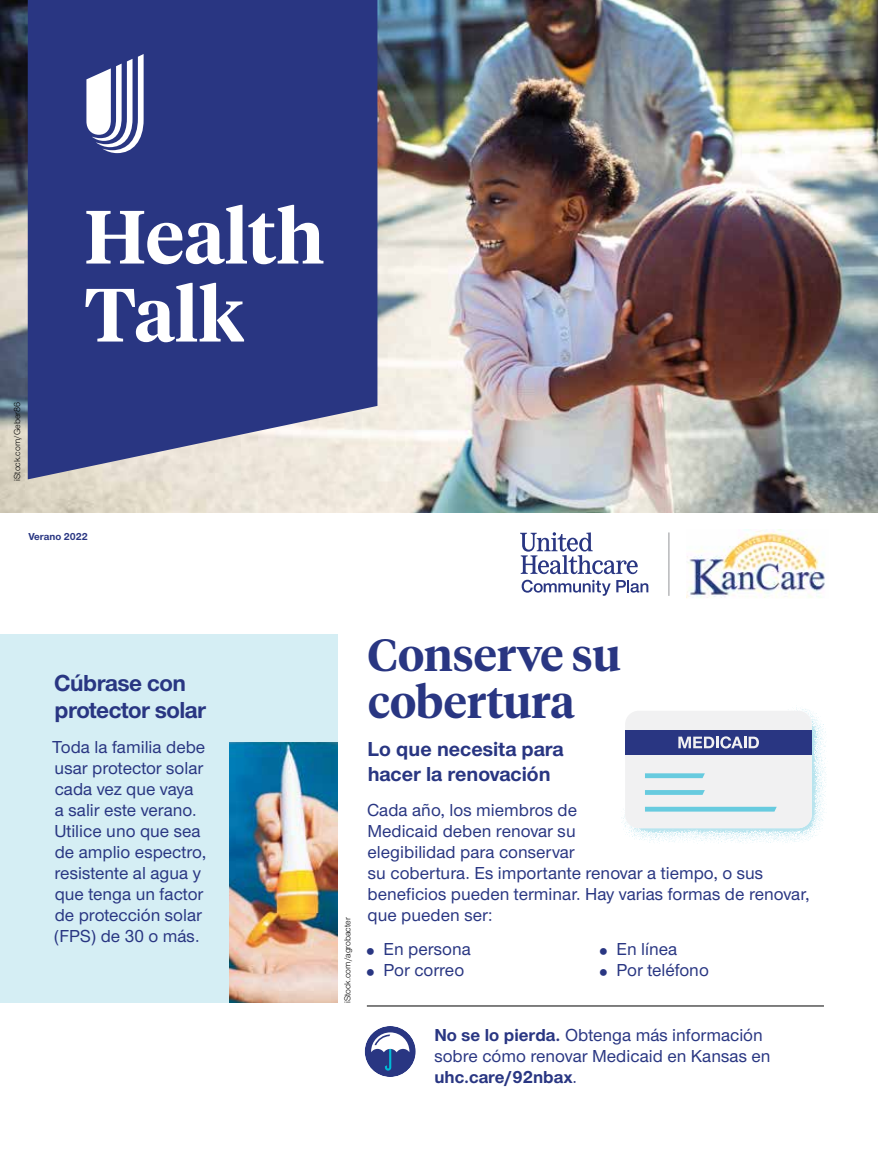
<style>
.page{position:relative;width:878px;height:1161px;background:#fff}
.page>*{position:absolute;margin:0;border:0;box-sizing:border-box;transform-origin:0 0}
.t1{font:600 75px/78px "UHC Serif Headline";color:#fff}
.Hed_serif_secondary{font:600 45px/46.5px "UHC Serif Headline";color:#293682}
.Sidebar_head_AMC{font:700 24px/27px "UHC Sans";letter-spacing:-.02em;color:#293682}
.Deck_AMC{font:700 21px/25.2px "UHC Sans";color:#293682}
.Sans_no_indent_AMC{font:500 18px/21px "UHC Sans";color:#293682}
.CTA_new_AMC{font:500 18px/21px "UHC Sans";color:#293682}
.t2{font:700 10.5px "UHC Sans";color:#293682}
.Legal_language_AMC{font:9px "UHC Sans";color:#000}
.s1{font-weight:700}
</style>
<div class="page">
<img style="left:0;top:0;width:878px;height:513px">
<svg style="left:28px;top:0;width:349px;height:479px;background:#384389"></svg>
<svg style="left:86px;top:54px;width:58px;height:99px"></svg>
<div style="left:0;top:634px;width:338px;height:369px;background:#d5eef4"></div>
<svg style="left:621px;top:707px;width:206px;height:137px"></svg>
<hr style="left:367px;top:1006px;width:457px;height:1px;background:#000">
<div style="left:364px;top:1026px;width:52px;height:51px;background:#293682;border-radius:50%"></div>
<svg style="left:371px;top:1032px;width:38px;height:39px"></svg>
<img style="left:230px;top:742px;width:108px;height:261px">
<svg style="left:520px;top:532px;width:117px;height:42px"></svg>
<svg style="left:521px;top:580px;width:89px;height:16px"></svg>
<svg style="left:616px;top:580px;width:32px;height:13px"></svg>
<img style="left:686px;top:529px;width:139px;height:69px">
<hr style="left:668px;top:532px;width:1px;height:64px;background:#939598">
<p class="Legal_language_AMC" style="left:11px;top:481px;width:80px;rotate:-90deg">iStock.com/Geber86</p>
<p class="t1" style="left:84px;top:194px;width:241px">Health<br>Talk</p>
<p class="t2" style="left:28px;top:529px;width:61px">Verano 2022</p>
<p class="Sidebar_head_AMC" style="left:54px;top:669px;width:153px">Cúbrase con protector solar</p>
<p class="Sans_no_indent_AMC" style="left:52px;top:735px;width:156px">Toda la familia debe usar protector solar cada vez que vaya<br>a salir este verano.<br>Utilice uno que sea de amplio espectro, resistente al agua y que tenga un factor de protección solar (FPS) de 30 o más.</p>
<p class="Legal_language_AMC" style="left:341px;top:1003px;width:87px;rotate:-90deg">iStock.com/agrobacter</p>
<p class="Hed_serif_secondary" style="left:367px;top:630px;width:255px">Conserve su cobertura</p>
<p class="Deck_AMC" style="left:367px;top:736px;width:197px">Lo que necesita para hacer la renovación</p>
<p class="Sans_no_indent_AMC" style="left:367px;top:799px;width:444px">Cada año, los miembros de<br>Medicaid deben renovar su<br>elegibilidad para conservar<br>su cobertura. Es importante renovar a tiempo, o sus beneficios pueden terminar. Hay varias formas de renovar, que pueden ser:</p>
<p class="Sans_no_indent_AMC" style="left:383px;top:938px;width:89px">En persona</p>
<p class="Sans_no_indent_AMC" style="left:383px;top:959px;width:82px">Por correo</p>
<p class="Sans_no_indent_AMC" style="left:616px;top:938px;width:62px">En línea</p>
<p class="Sans_no_indent_AMC" style="left:616px;top:959px;width:94px">Por teléfono</p>
<p class="CTA_new_AMC" style="left:434px;top:1024px;width:338px"><span class="s1">No se lo pierda.</span> Obtenga más información sobre cómo renovar Medicaid en Kansas en <span class="s1">uhc.care/92nbax</span>.</p>
</div>
